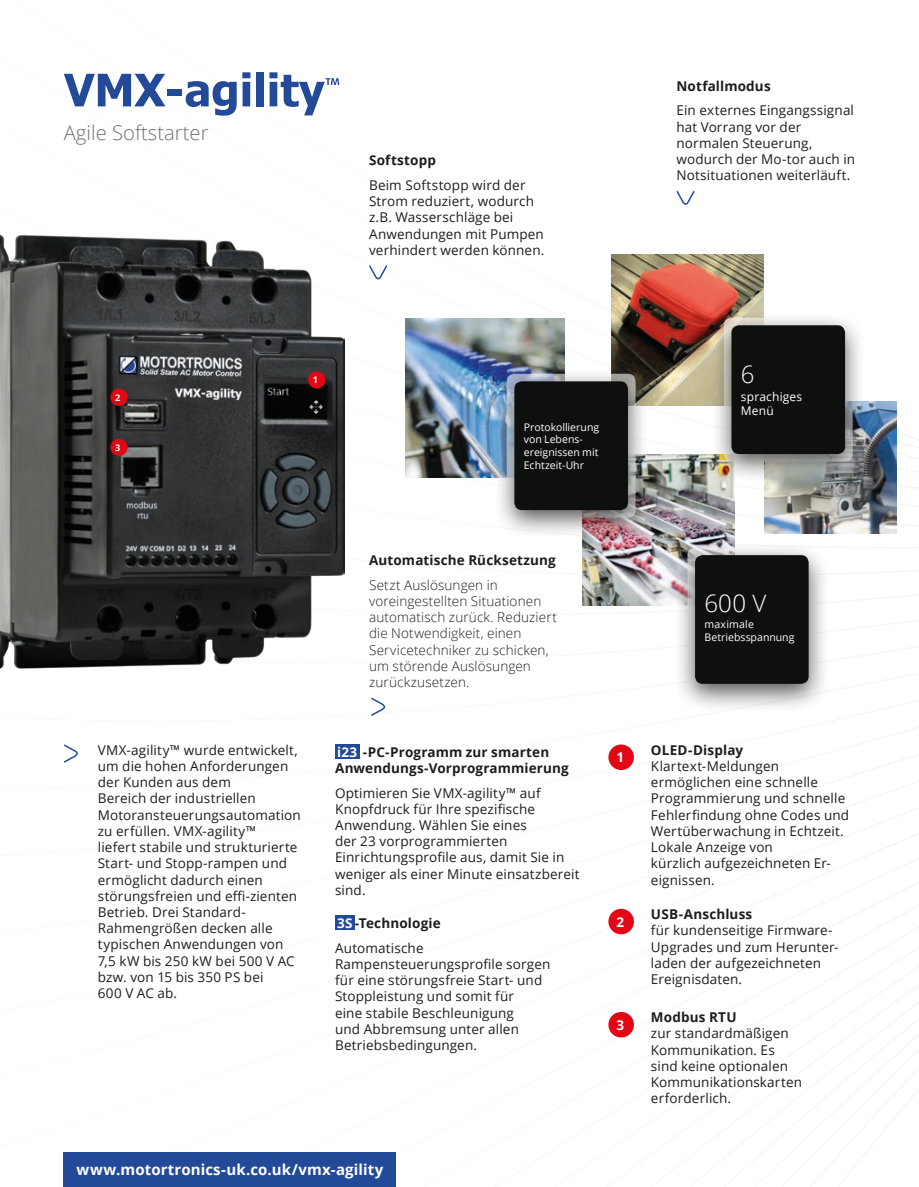
<style>
.page{position:relative;width:919px;height:1187px;background:#fff}
.page>*{position:absolute;margin:0;border:0;box-sizing:border-box;transform-origin:0 0}
.t1{font:300 24px "Open Sans";color:#fff}
.t2{font:300 20.25px "Open Sans";color:#70706f}
.t3{font:700 15px "Open Sans";letter-spacing:.005em;color:#fff}
.t4{font:13.5px/16.2px "Open Sans";letter-spacing:.01em;color:#1d1d1b}
.t5{font:700 13.5px/16.2px "Open Sans";letter-spacing:.01em;color:#1d1d1b}
.t6{font:300 13.5px/16.2px "Open Sans";letter-spacing:.01em;color:#1d1d1b}
.t7{font:700 13.5px "Open Sans";color:#fff}
.t8{font:12px/14.4px "Open Sans";letter-spacing:.015em;color:#fff}
.t9{font:10.5px/12.6px "Open Sans";color:#fff}
.t10{font:700 9.15px "Open Sans";color:#fff}
.s1{color:#fff}
.s2{font-weight:400}
</style>
<div class="page">
<img style="left:583px;top:454px;width:151px;height:151px">
<img style="left:611px;top:254px;width:152px;height:151px">
<img style="left:764px;top:401px;width:132px;height:133px">
<img style="left:405px;top:318px;width:159px;height:159px">
<img style="left:0;top:234px;width:344px;height:434px">
<div style="left:709px;top:311px;width:157px;height:172px;background:#1d1d1b;opacity:.75"></div>
<div style="left:731px;top:325px;width:114px;height:129px;background:#0e100f;border-radius:8px"></div>
<div style="left:493px;top:367px;width:156px;height:172px;background:#1d1d1b;opacity:.75"></div>
<div style="left:514px;top:381px;width:114px;height:129px;background:#0e100f;border-radius:8px"></div>
<div style="left:673px;top:541px;width:157px;height:172px;background:#1d1d1b;opacity:.75"></div>
<div style="left:695px;top:555px;width:113px;height:128px;background:#0e100f;border-radius:8px"></div>
<svg style="left:63px;top:744px;width:15px;height:19px"></svg>
<div style="left:335px;top:744px;width:24px;height:15px;background:#234999"></div>
<div style="left:335px;top:915px;width:20px;height:15px;background:#234999"></div>
<div style="left:608px;top:744px;width:26px;height:26px;background:#e30614;border-radius:50%"></div>
<div style="left:608px;top:908px;width:26px;height:26px;background:#e30614;border-radius:50%"></div>
<div style="left:608px;top:1011px;width:26px;height:26px;background:#e30614;border-radius:50%"></div>
<svg style="left:676px;top:191px;width:19px;height:14px"></svg>
<svg style="left:369px;top:265px;width:19px;height:15px"></svg>
<div style="left:308px;top:371px;width:17px;height:17px;background:#e30614;border-radius:50%"></div>
<div style="left:110px;top:388px;width:18px;height:18px;background:#e30614;border-radius:50%"></div>
<div style="left:110px;top:439px;width:18px;height:17px;background:#e30614;border-radius:50%"></div>
<svg style="left:64px;top:74px;width:101px;height:32px"></svg>
<div style="left:168px;top:89px;width:14px;height:6px;background:#234999"></div>
<svg style="left:186px;top:72px;width:64px;height:44px"></svg>
<div style="left:256px;top:72px;width:8px;height:34px;background:#234999"></div>
<svg style="left:269px;top:72px;width:70px;height:43px"></svg>
<svg style="left:371px;top:697px;width:15px;height:19px"></svg>
<div style="left:64px;top:1152px;width:332px;height:34px;background:#234999"></div>
<h2 class="t2" style="left:64px;top:118px;width:146px">Agile Softstarter</h2>
<p class="t5" style="left:369px;top:152px;width:68px">Softstopp</p>
<p class="t4" style="left:369px;top:176px;width:177px">Beim Softstopp wird der<br>Strom reduziert, wodurch z.B. Wasserschläge bei<br>Anwendungen mit Pumpen verhindert werden können.</p>
<p class="t5" style="left:676px;top:77px;width:96px">Notfallmodus</p>
<p class="t4" style="left:676px;top:102px;width:180px">Ein externes Eingangssignal hat Vorrang vor der normalen Steuerung, wodurch der Mo-tor auch in<br>Notsituationen weiterläuft.</p>
<p class="t10" style="left:115px;top:391px;width:7px">2</p>
<p class="t10" style="left:115px;top:441px;width:7px">3</p>
<p class="t10" style="left:313px;top:373px;width:7px">1</p>
<p class="t9" style="left:524px;top:420px;width:77px">Protokollierung von Lebens&shy;ereignissen mit<br>Echtzeit-Uhr</p>
<h1 class="t1" style="left:740px;top:357px;width:15px">6</h1>
<p class="t8" style="left:740px;top:389px;width:63px">sprachiges<br>Menü</p>
<p class="t4" style="left:98px;top:741px;width:204px">VMX-agility™ wurde entwickelt, um die hohen Anforderungen der Kunden aus dem<br>Bereich der industriellen<br>Motoransteuerungsautomation zu erfüllen. VMX-agility™<br>liefert stabile und strukturierte<br>Start- und Stopp-rampen und ermöglicht dadurch einen störungsfreien und effi-zienten<br>Betrieb. Drei Standard-<br>Rahmengrößen decken alle typischen Anwendungen von<br>7,5 kW bis 250 kW bei 500 V AC bzw. von 15 bis 350 PS bei<br>600 V AC ab.</p>
<p class="t5" style="left:369px;top:551px;width:188px">Automatische Rücksetzung</p>
<p class="t6" style="left:369px;top:576px;width:189px">Setzt Auslösungen in voreingestellten Situationen automatisch zurück. Reduziert die Notwendigkeit, einen<br>Servicetechniker zu schicken, um störende Auslösungen zurückzusetzen.</p>
<p class="t5" style="left:335px;top:743px;width:235px"><span class="s1">i23</span> -PC-Programm zur smarten<br>Anwendungs-Vorprogrammierung</p>
<p class="t4" style="left:335px;top:784px;width:246px">Optimieren Sie VMX-agility™ auf<br>Knopfdruck für Ihre spezifische<br>Anwendung. Wählen Sie eines<br>der 23 vorprogrammierten<br>Einrichtungsprofile aus, damit Sie in weniger als einer Minute einsatzbereit sind.</p>
<p class="t5" style="left:335px;top:910px;width:107px;line-height:24.8px"><span class="s1">3S</span> -Technologie<br><span class="s2">Automatische</span></p>
<p class="t4" style="left:335px;top:955px;width:217px">Rampensteuerungsprofile sorgen für eine störungsfreie Start- und<br>Stoppleistung und somit für<br>eine stabile Beschleunigung<br>und Abbremsung unter allen<br>Betriebsbedingungen.</p>
<p class="t3" style="left:77px;top:1158px;width:308px">www.motortronics-uk.co.uk/vmx-agility</p>
<h1 class="t1" style="left:704px;top:586px;width:63px">600 V</h1>
<p class="t9" style="left:704px;top:618px;width:91px">maximale<br>Betriebsspannung</p>
<p class="t7" style="left:616px;top:748px;width:9px">1</p>
<p class="t7" style="left:616px;top:912px;width:9px">2</p>
<p class="t7" style="left:616px;top:1015px;width:9px">3</p>
<p class="t5" style="left:651px;top:741px;width:94px">OLED-Display</p>
<p class="t4" style="left:651px;top:757px;width:200px">Klartext-Meldungen ermöglichen eine schnelle<br>Programmierung und schnelle<br>Fehlerfindung ohne Codes und<br>Wertüberwachung in Echtzeit.<br>Lokale Anzeige von<br>kürzlich aufgezeichneten Er&shy;eignissen.</p>
<p class="t5" style="left:651px;top:905px;width:103px">USB-Anschluss</p>
<p class="t4" style="left:651px;top:921px;width:189px">für kundenseitige Firmware-<br>Upgrades und zum Herunter&shy;laden der aufgezeichneten<br>Ereignisdaten.</p>
<p class="t5" style="left:651px;top:1008px;width:87px">Modbus RTU</p>
<p class="t4" style="left:651px;top:1025px;width:153px">zur standardmäßigen<br>Kommunikation. Es sind keine optionalen<br>Kommunikationskarten erforderlich.</p>
</div>
